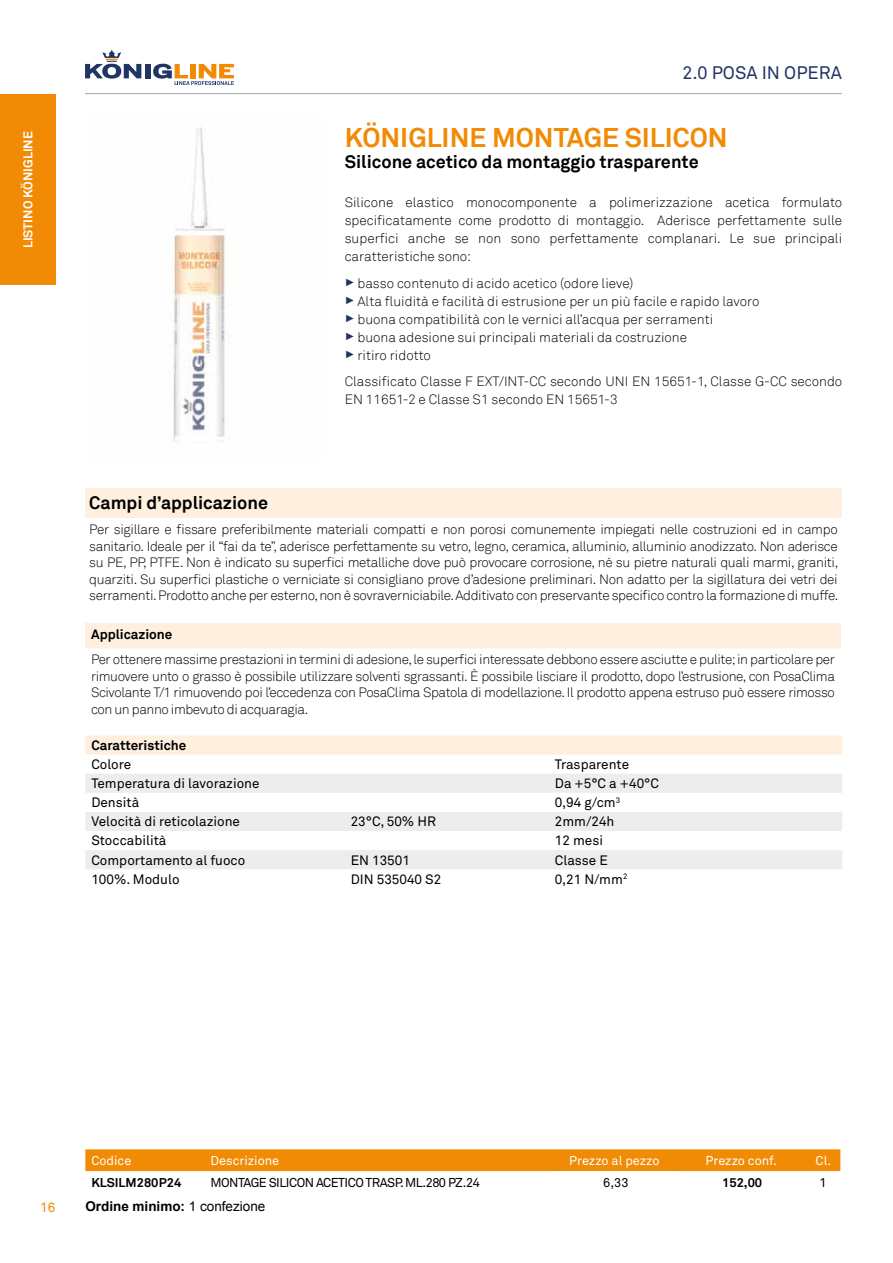
<style>
.page{position:relative;width:893px;height:1263px;background:#fff}
.page>*{position:absolute;margin:0;border:0;box-sizing:border-box;transform-origin:0 0}
.t1{font:700 27px "Akkurat";color:#f18a04}
.t2{font:700 18px "Akkurat";color:#000}
.t3{font:18px "Akkurat";color:#213564}
.t4{font:300 13.5px/18px "Akkurat";color:#000;text-align:justify}
.t5{font:13.5px "Akkurat";color:#000}
.t6{font:700 13.5px "Akkurat";color:#000}
.t7{font:700 13.5px "Arial";color:#000}
.t8{font:13.5px "Akkurat";color:#f18a04}
.t9{font:12.75px "Akkurat";color:#fff}
.t10{font:12.75px "Akkurat";letter-spacing:-.04em;color:#000}
.t11{font:700 12.75px "Akkurat";color:#000}
.t12{font:700 12.75px "Akkurat";color:#fff}
.s1{font-family:"Arial";font-weight:400;font-size:10.5px;color:#213564}
.s2{font-weight:400}
</style>
<div class="page">
<div style="left:85px;top:1149px;width:755px;height:22px;background:#f18a04"></div>
<div style="left:0;top:94px;width:55px;height:191px;background:#f18a04"></div>
<svg style="left:85px;top:50px;width:56px;height:29px"></svg>
<div style="left:145px;top:64px;width:5px;height:14px;background:#213564"></div>
<svg style="left:153px;top:64px;width:81px;height:21px"></svg>
<hr style="left:85px;top:93px;width:757px;height:1px;background:#acafb2">
<div style="left:85px;top:488px;width:757px;height:30px;background:#feefde"></div>
<div style="left:85px;top:623px;width:756px;height:25px;background:#feefde"></div>
<div style="left:85px;top:735px;width:757px;height:19px;background:#feefde"></div>
<svg style="left:85px;top:774px;width:757px;height:95px;fill:#ededed"></svg>
<img style="left:171px;top:127px;width:54px;height:315px">
<p class="t12" style="left:20px;top:248px;width:119px;rotate:-90deg">LISTINO KÖNIGLINE</p>
<h2 class="t3" style="left:682px;top:62px;width:161px">2.0 POSA IN OPERA</h2>
<h1 class="t1" style="left:345px;top:120px;width:384px">KÖNIGLINE MONTAGE SILICON</h1>
<h2 class="t2" style="left:345px;top:151px;width:355px">Silicone acetico da montaggio trasparente</h2>
<p class="t4" style="left:345px;top:194px;width:499px">Silicone elastico monocomponente a polimerizzazione acetica formulato specificatamente come prodotto di montaggio. Aderisce perfettamente sulle superfici anche se non sono perfettamente complanari. Le sue principali caratteristiche sono:</p>
<p class="t4" style="left:345px;top:274px;width:416px;text-align:left"><span class="s1">►</span> basso contenuto di acido acetico (odore lieve)<br><span class="s1">►</span> Alta fluidità e facilità di estrusione per un più facile e rapido lavoro <span class="s1">►</span> buona compatibilità con le vernici all’acqua per serramenti<br><span class="s1">►</span> buona adesione sui principali materiali da costruzione<br><span class="s1">►</span> ritiro ridotto</p>
<p class="t4" style="left:345px;top:373px;width:499px">Classificato Classe F EXT/INT-CC secondo UNI EN 15651-1, Classe G-CC secondo<br>EN 11651-2 e Classe S1 secondo EN 15651-3</p>
<h2 class="t2" style="left:89px;top:492px;width:180px">Campi d’applicazione</h2>
<p class="t4" style="left:89px;top:522px;width:751px;line-height:16.5px">Per sigillare e fissare preferibilmente materiali compatti e non porosi comunemente impiegati nelle costruzioni ed in campo sanitario. Ideale per il “fai da te”, aderisce perfettamente su vetro, legno, ceramica, alluminio, alluminio anodizzato. Non aderisce su PE, PP, PTFE. Non è indicato su superfici metalliche dove può provocare corrosione, né su pietre naturali quali marmi, graniti, quarziti. Su superfici plastiche o verniciate si consigliano prove d’adesione preliminari. Non adatto per la sigillatura dei vetri dei serramenti. Prodotto anche per esterno, non è sovraverniciabile. Additivato con preservante specifico contro la formazione di muffe.</p>
<p class="t6" style="left:91px;top:625px;width:83px">Applicazione</p>
<p class="t4" style="left:91px;top:651px;width:745px;line-height:16.5px">Per ottenere massime prestazioni in termini di adesione, le superfici interessate debbono essere asciutte e pulite; in particolare per rimuovere unto o grasso è possibile utilizzare solventi sgrassanti. È possibile lisciare il prodotto, dopo l’estrusione, con PosaClima Scivolante T/1 rimuovendo poi l’eccedenza con PosaClima Spatola di modellazione. Il prodotto appena estruso può essere rimosso con un panno imbevuto di acquaragia.</p>
<p class="t6" style="left:91px;top:737px;width:96px">Caratteristiche</p>
<p class="t5" style="left:91px;top:756px;width:41px">Colore</p>
<p class="t5" style="left:555px;top:756px;width:76px">Trasparente</p>
<p class="t5" style="left:91px;top:775px;width:170px">Temperatura di lavorazione</p>
<p class="t5" style="left:555px;top:775px;width:106px">Da +5°C a +40°C</p>
<p class="t5" style="left:91px;top:795px;width:49px">Densità</p>
<p class="t5" style="left:555px;top:795px;width:67px">0,94 g/cm<sup>3</sup></p>
<p class="t5" style="left:91px;top:814px;width:150px">Velocità di reticolazione</p>
<p class="t5" style="left:351px;top:814px;width:87px">23°C, 50% HR</p>
<p class="t5" style="left:555px;top:814px;width:61px">2mm/24h</p>
<p class="t5" style="left:91px;top:833px;width:77px">Stoccabilità</p>
<p class="t5" style="left:555px;top:833px;width:50px">12 mesi</p>
<p class="t5" style="left:91px;top:852px;width:155px">Comportamento al fuoco</p>
<p class="t5" style="left:351px;top:852px;width:61px">EN 13501</p>
<p class="t5" style="left:555px;top:852px;width:55px">Classe E</p>
<p class="t5" style="left:91px;top:871px;width:90px">100%. Modulo</p>
<p class="t5" style="left:351px;top:871px;width:92px">DIN 535040 S2</p>
<p class="t5" style="left:555px;top:871px;width:74px">0,21 N/mm<sup>2</sup></p>
<p class="t8" style="left:40px;top:1199px;width:17px">16</p>
<p class="t9" style="left:91px;top:1153px;width:42px">Codice</p>
<p class="t9" style="left:210px;top:1153px;width:70px">Descrizione</p>
<p class="t9" style="left:569px;top:1153px;width:92px">Prezzo al pezzo</p>
<p class="t9" style="left:706px;top:1153px;width:73px">Prezzo conf.</p>
<p class="t9" style="left:816px;top:1153px;width:17px">Cl.</p>
<p class="t11" style="left:91px;top:1174px;width:92px">KLSILM280P24</p>
<p class="t10" style="left:210px;top:1174px;width:271px">MONTAGE SILICON ACETICO TRASP. ML.280 PZ.24</p>
<p class="t10" style="left:603px;top:1174px;width:27px">6,33</p>
<p class="t11" style="left:722px;top:1174px;width:42px">152,00</p>
<p class="t10" style="left:820px;top:1174px;width:9px">1</p>
<p class="t7" style="left:85px;top:1198px;width:182px">Ordine minimo: <span class="s2">1 confezione</span></p>
</div>
